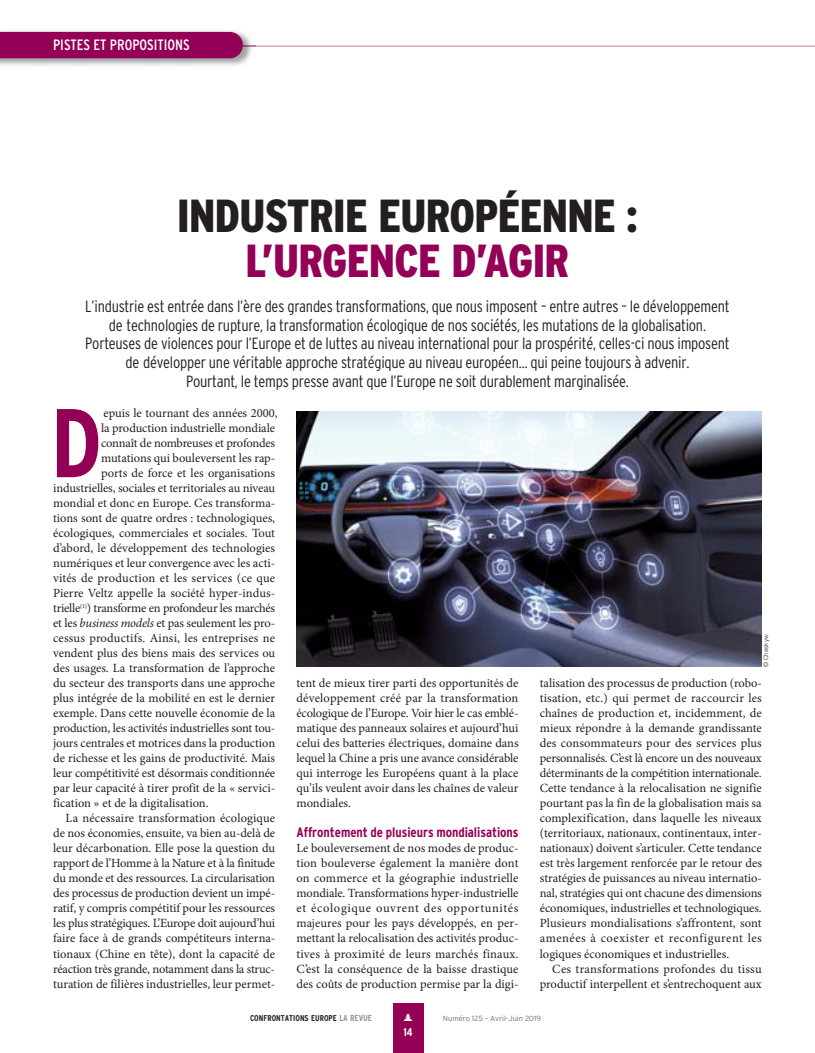
<style>
.page{position:relative;width:815px;height:1053px;background:#fff}
.page>*{position:absolute;margin:0;border:0;box-sizing:border-box;transform-origin:0 0}
.t1{font:700 condensed 97.38px "Interstate";color:#950057}
.t2{font:900 condensed 46.25px/45px "Interstate";letter-spacing:-.015em;color:#231f20;text-align:center}
.t3{font:300 condensed 16.25px/18.8px "Interstate";letter-spacing:-.015em;color:#231f20;text-align:center}
.t4{font:condensed 15px "Interstate";color:#fff}
.t5{font:700 condensed 13.75px "Interstate";letter-spacing:-.005em;color:#950057}
.t6{font:12.5px/15px "Minion Pro";letter-spacing:-.005em;color:#231f20;text-align:justify}
.t7{font:12.5px "Minion Pro";letter-spacing:.015em;color:#231f20}
.t8{font:12.5px "Minion Pro";letter-spacing:.04em;color:#231f20}
.t9{font:12.5px "Minion Pro";letter-spacing:.02em;color:#231f20}
.t10{font:700 condensed 11.25px "Interstate";color:#fff}
.t11{font:700 condensed 8.5px "Interstate";color:#231f20}
.t12{font:300 7.5px "Interstate";color:#6d6e70}
.t13{font:300 6.25px "Helvetica";color:#231f20}
.s1{color:#950057}
.s2{font-style:italic}
.s3{font-size:8.75px;color:#939598}
</style>
<div class="page">
<hr style="left:123px;top:46px;width:692px;height:1px;background:#c57c9e">
<div style="left:393px;top:1003px;width:30px;height:49px;background:#950057"></div>
<img style="left:0;top:30px;width:255px;height:36px">
<img style="left:243px;top:46px;width:12px;height:1px">
<div style="left:0;top:32px;width:243px;height:26px;background:#950057"></div>
<img style="left:296px;top:411px;width:466px;height:255px">
<p class="t4" style="left:53px;top:39px;width:138px">PISTES ET PROPOSITIONS</p>
<p class="t2" style="left:177px;top:197px;width:462px">INDUSTRIE EUROPÉENNE :<br><span class="s1">L’URGENCE D’AGIR</span></p>
<p class="t3" style="left:85px;top:298px;width:646px">L’industrie est entrée dans l’ère des grandes transformations, que nous imposent – entre autres – le développement de technologies de rupture, la transformation écologique de nos sociétés, les mutations de la globalisation.<br>Porteuses de violences pour l’Europe et de luttes au niveau international pour la prospérité, celles-ci nous imposent de développer une véritable approche stratégique au niveau européen… qui peine toujours à advenir.<br>Pourtant, le temps presse avant que l’Europe ne soit durablement marginalisée.</p>
<p class="t1" style="left:51px;top:406px;width:53px">D</p>
<p class="t6" style="left:104px;top:407px;width:176px">epuis le tournant des années 2000,</p>
<p class="t6" style="left:101px;top:422px;width:176px">la production industrielle mondiale</p>
<p class="t6" style="left:101px;top:437px;width:176px">connaît de nombreuses et profondes</p>
<p class="t6" style="left:101px;top:452px;width:176px">mutations qui bouleversent les rap-</p>
<p class="t6" style="left:101px;top:467px;width:176px">ports de force et les organisations</p>
<p class="t6" style="left:53px;top:482px;width:224px">industrielles, sociales et territoriales au niveau</p>
<p class="t6" style="left:53px;top:497px;width:223px">mondial et donc en Europe. Ces transforma-</p>
<p class="t6" style="left:53px;top:512px;width:223px">tions sont de quatre ordres : technologiques,</p>
<p class="t6" style="left:53px;top:527px;width:223px">écologiques, commerciales et sociales. Tout</p>
<p class="t6" style="left:53px;top:542px;width:224px">d’abord, le développement des technologies</p>
<p class="t6" style="left:53px;top:557px;width:224px">numériques et leur convergence avec les acti-</p>
<p class="t7" style="left:53px;top:573px;width:224px">vités de production et les services (ce que</p>
<p class="t6" style="left:53px;top:587px;width:223px">Pierre Veltz appelle la société hyper-indus-</p>
<p class="t6" style="left:53px;top:602px;width:224px">trielle<sup>(1)</sup>) transforme en profondeur les marchés</p>
<p class="t6" style="left:53px;top:617px;width:224px">et les <span class="s2">business models</span> et pas seulement les pro-</p>
<p class="t7" style="left:53px;top:633px;width:224px">cessus productifs. Ainsi, les entreprises ne</p>
<p class="t6" style="left:53px;top:647px;width:224px">vendent plus des biens mais des services ou</p>
<p class="t6" style="left:53px;top:662px;width:223px">des usages. La transformation de l’approche</p>
<p class="t6" style="left:53px;top:677px;width:224px">du secteur des transports dans une approche</p>
<p class="t6" style="left:53px;top:692px;width:224px">plus intégrée de la mobilité en est le dernier</p>
<p class="t6" style="left:53px;top:707px;width:224px">exemple. Dans cette nouvelle économie de la</p>
<p class="t6" style="left:53px;top:722px;width:224px">production, les activités industrielles sont tou-</p>
<p class="t6" style="left:53px;top:737px;width:224px">jours centrales et motrices dans la production</p>
<p class="t6" style="left:53px;top:752px;width:224px">de richesse et les gains de productivité. Mais</p>
<p class="t6" style="left:53px;top:767px;width:224px">leur compétitivité est désormais conditionnée</p>
<p class="t6" style="left:53px;top:782px;width:224px">par leur capacité à tirer profit de la « servici-</p>
<p class="t6" style="left:53px;top:797px;width:157px">fication » et de la digitalisation.</p>
<p class="t6" style="left:66px;top:812px;width:211px">La nécessaire transformation écologique</p>
<p class="t6" style="left:53px;top:827px;width:224px">de nos économies, ensuite, va bien au-delà de</p>
<p class="t6" style="left:53px;top:842px;width:224px">leur décarbonation. Elle pose la question du</p>
<p class="t6" style="left:53px;top:857px;width:223px">rapport de l’Homme à la Nature et à la finitude</p>
<p class="t6" style="left:53px;top:872px;width:224px">du monde et des ressources. La circularisation</p>
<p class="t6" style="left:53px;top:887px;width:224px">des processus de production devient un impé-</p>
<p class="t6" style="left:53px;top:902px;width:223px">ratif, y compris compétitif pour les ressources</p>
<p class="t6" style="left:53px;top:917px;width:224px">les plus stratégiques. L’Europe doit aujourd’hui</p>
<p class="t6" style="left:53px;top:932px;width:224px">faire face à de grands compétiteurs interna-</p>
<p class="t6" style="left:53px;top:947px;width:224px">tionaux (Chine en tête), dont la capacité de</p>
<p class="t6" style="left:53px;top:962px;width:223px">réaction très grande, notamment dans la struc-</p>
<p class="t6" style="left:53px;top:977px;width:224px">turation de filières industrielles, leur permet-</p>
<p class="t13" style="left:763px;top:667px;width:34px;rotate:-90deg">© Cheskyw</p>
<p class="t6" style="left:540px;top:677px;width:224px">talisation des processus de production (robo-</p>
<p class="t7" style="left:540px;top:693px;width:224px">tisation, etc.) qui permet de raccourcir les</p>
<p class="t6" style="left:540px;top:707px;width:224px">chaînes de production et, incidemment, de</p>
<p class="t6" style="left:540px;top:722px;width:224px">mieux répondre à la demande grandissante</p>
<p class="t6" style="left:540px;top:737px;width:224px">des consommateurs pour des services plus</p>
<p class="t6" style="left:540px;top:752px;width:224px">personnalisés. C’est là encore un des nouveaux</p>
<p class="t6" style="left:540px;top:767px;width:224px">déterminants de la compétition internationale.</p>
<p class="t6" style="left:540px;top:782px;width:223px">Cette tendance à la relocalisation ne signifie</p>
<p class="t6" style="left:540px;top:797px;width:223px">pourtant pas la fin de la globalisation mais sa</p>
<p class="t6" style="left:540px;top:812px;width:224px">complexification, dans laquelle les niveaux</p>
<p class="t6" style="left:540px;top:827px;width:224px">(territoriaux, nationaux, continentaux, inter-</p>
<p class="t6" style="left:540px;top:842px;width:223px">nationaux) doivent s’articuler. Cette tendance</p>
<p class="t6" style="left:540px;top:857px;width:224px">est très largement renforcée par le retour des</p>
<p class="t6" style="left:540px;top:872px;width:224px">stratégies de puissances au niveau internatio-</p>
<p class="t6" style="left:540px;top:887px;width:224px">nal, stratégies qui ont chacune des dimensions</p>
<p class="t6" style="left:540px;top:902px;width:224px">économiques, industrielles et technologiques.</p>
<p class="t6" style="left:540px;top:917px;width:224px">Plusieurs mondialisations s’affrontent, sont</p>
<p class="t8" style="left:540px;top:933px;width:224px">amenées à coexister et reconfigurent les</p>
<p class="t6" style="left:540px;top:947px;width:191px">logiques économiques et industrielles.</p>
<p class="t9" style="left:552px;top:963px;width:211px">Ces transformations profondes du tissu</p>
<p class="t6" style="left:540px;top:977px;width:224px">productif interpellent et s’entrechoquent aux</p>
<p class="t6" style="left:296px;top:677px;width:224px">tent de mieux tirer parti des opportunités de développement créé par la transformation écologique de l’Europe. Voir hier le cas emblé&shy;matique des panneaux solaires et aujourd’hui celui des batteries électriques, domaine dans lequel la Chine a pris une avance considérable qui interroge les Européens quant à la place qu’ils veulent avoir dans les chaînes de valeur mondiales.</p>
<p class="t5" style="left:296px;top:827px;width:224px">Affrontement de plusieurs mondialisations</p>
<p class="t6" style="left:296px;top:842px;width:224px">Le bouleversement de nos modes de produc&shy;tion bouleverse également la manière dont on commerce et la géographie industrielle mondiale. Transformations hyper-industrielle et écologique ouvrent des opportunités majeures pour les pays développés, en per&shy;mettant la relocalisation des activités produc&shy;tives à proximité de leurs marchés finaux.<br>C’est la conséquence de la baisse drastique des coûts de production permise par la digi-</p>
<p class="t11" style="left:250px;top:1014px;width:123px">CONFRONTATIONS EUROPE <span class="s3">LA REVUE</span></p>
<p class="t12" style="left:443px;top:1014px;width:100px">Numéro 125 – Avril-Juin 2019</p>
<p class="t10" style="left:403px;top:1027px;width:11px">14</p>
</div>
